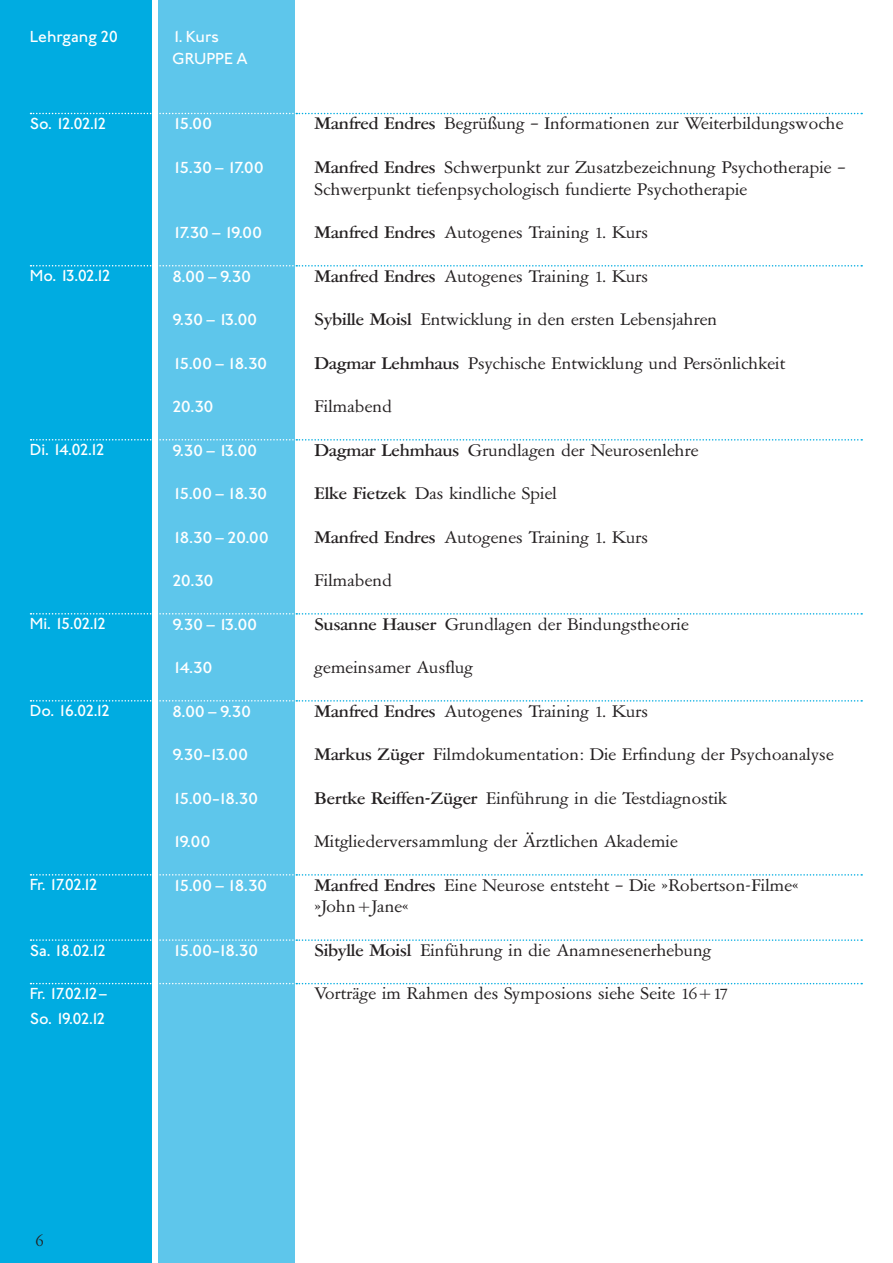
<style>
.page{position:relative;width:893px;height:1263px;background:#fff}
.page>*{position:absolute;margin:0;border:0;box-sizing:border-box;transform-origin:0 0}
.t1{font:16.5px/21.8px "Garamont Amsterdam BQ";color:#231f20;scale:1.09 1}
.t2{font:500 16.5px "Johnston ITC";letter-spacing:-.055em;color:#fff;scale:1.09 1}
.t3{font:500 16.5px "Johnston ITC";letter-spacing:-.055em;color:#fff}
.t4{font:500 16.5px/25px "Johnston ITC";letter-spacing:-.125em;color:#fff}
.t5{font:500 16.5px/21.8px "Johnston ITC";color:#fff}
.t6{font:500 16.5px "Johnston ITC";letter-spacing:-.005em;color:#fff}
.t7{font:16.5px "Garamont Amsterdam BQ";color:#231f20}
.s1{font-weight:500}
</style>
<div class="page">
<div style="left:0;top:0;width:152px;height:1263px;background:#00ace1"></div>
<div style="left:158px;top:0;width:136px;height:1263px;background:#5ec6eb"></div>
<svg style="left:31px;top:113px;width:831px;height:1px"></svg>
<svg style="left:31px;top:265px;width:831px;height:2px"></svg>
<svg style="left:31px;top:439px;width:831px;height:2px"></svg>
<svg style="left:31px;top:613px;width:831px;height:2px"></svg>
<svg style="left:31px;top:700px;width:831px;height:2px"></svg>
<svg style="left:31px;top:874px;width:831px;height:2px"></svg>
<svg style="left:31px;top:939px;width:831px;height:2px"></svg>
<svg style="left:31px;top:983px;width:831px;height:1px"></svg>
<p class="t6" style="left:30px;top:27px;width:90px">Lehrgang 20</p>
<p class="t5" style="left:172px;top:26px;width:77px">1. Kurs<br>GRUPPE A</p>
<p class="t3" style="left:30px;top:114px;width:79px">So. 12.02.12</p>
<p class="t2" style="left:172px;top:114px;width:38px">15.00</p>
<p class="t1" style="left:315px;top:113px;width:487px"><span class="s1">Manfred Endres</span> Begrüßung – Informationen zur Weiterbildungswoche</p>
<p class="t2" style="left:172px;top:158px;width:86px">15.30 – 17.00</p>
<p class="t1" style="left:315px;top:157px;width:489px"><span class="s1">Manfred Endres</span> Schwerpunkt zur Zusatzbezeichnung Psychotherapie –<br>Schwerpunkt tiefenpsychologisch fundierte Psychotherapie</p>
<p class="t2" style="left:172px;top:223px;width:84px">17.30 – 19.00</p>
<p class="t1" style="left:315px;top:222px;width:308px"><span class="s1">Manfred Endres</span> Autogenes Training 1. Kurs</p>
<p class="t2" style="left:172px;top:266px;width:74px">8.00–9.30</p>
<p class="t1" style="left:315px;top:265px;width:308px"><span class="s1">Manfred Endres</span> Autogenes Training 1. Kurs</p>
<p class="t2" style="left:172px;top:310px;width:80px">9.30–13.00</p>
<p class="t1" style="left:315px;top:309px;width:371px"><span class="s1">Sybille Moisl</span> Entwicklung in den ersten Lebensjahren</p>
<p class="t2" style="left:172px;top:353px;width:89px">15.00–18.30</p>
<p class="t1" style="left:315px;top:352px;width:433px"><span class="s1">Dagmar Lehmhaus</span> Psychische Entwicklung und Persönlichkeit</p>
<p class="t2" style="left:172px;top:397px;width:40px">20.30</p>
<p class="t1" style="left:315px;top:396px;width:73px">Filmabend</p>
<p class="t2" style="left:172px;top:440px;width:80px">9.30–13.00</p>
<p class="t1" style="left:315px;top:439px;width:354px"><span class="s1">Dagmar Lehmhaus</span> Grundlagen der Neurosenlehre</p>
<p class="t2" style="left:172px;top:484px;width:89px">15.00–18.30</p>
<p class="t1" style="left:315px;top:483px;width:224px"><span class="s1">Elke Fietzek</span> Das kindliche Spiel</p>
<p class="t2" style="left:172px;top:527px;width:90px">18.30–20.00</p>
<p class="t1" style="left:315px;top:526px;width:308px"><span class="s1">Manfred Endres</span> Autogenes Training 1. Kurs</p>
<p class="t2" style="left:172px;top:571px;width:40px">20.30</p>
<p class="t1" style="left:315px;top:570px;width:73px">Filmabend</p>
<p class="t2" style="left:172px;top:614px;width:80px">9.30–13.00</p>
<p class="t1" style="left:315px;top:613px;width:345px"><span class="s1">Susanne Hauser</span> Grundlagen der Bindungstheorie</p>
<p class="t2" style="left:172px;top:658px;width:39px">14.30</p>
<p class="t1" style="left:315px;top:657px;width:147px">gemeinsamer Ausflug</p>
<p class="t2" style="left:172px;top:701px;width:74px">8.00–9.30</p>
<p class="t1" style="left:315px;top:700px;width:308px"><span class="s1">Manfred Endres</span> Autogenes Training 1. Kurs</p>
<p class="t2" style="left:172px;top:745px;width:71px">9.30-13.00</p>
<p class="t1" style="left:315px;top:744px;width:478px"><span class="s1">Markus Züger</span> Filmdokumentation: Die Erfindung der Psychoanalyse</p>
<p class="t2" style="left:172px;top:788px;width:81px">15.00-18.30</p>
<p class="t1" style="left:315px;top:787px;width:380px"><span class="s1">Bertke Reiffen-Züger</span> Einführung in die Testdiagnostik</p>
<p class="t2" style="left:172px;top:832px;width:37px">19.00</p>
<p class="t1" style="left:315px;top:831px;width:335px">Mitgliederversammlung der Ärztlichen Akademie</p>
<p class="t2" style="left:172px;top:875px;width:89px">15.00–18.30</p>
<p class="t1" style="left:315px;top:874px;width:446px"><span class="s1">Manfred Endres</span> Eine Neurose entsteht – Die »Robertson-Filme« »John+Jane«</p>
<p class="t2" style="left:172px;top:940px;width:81px">15.00-18.30</p>
<p class="t1" style="left:315px;top:940px;width:366px"><span class="s1">Sibylle Moisl</span> Einführung in die Anamnesenerhebung</p>
<p class="t1" style="left:315px;top:983px;width:381px">Vorträge im Rahmen des Symposions siehe Seite 16+17</p>
<p class="t3" style="left:30px;top:266px;width:83px">Mo. 13.02.12</p>
<p class="t3" style="left:30px;top:440px;width:77px">Di. 14.02.12</p>
<p class="t3" style="left:30px;top:614px;width:78px">Mi. 15.02.12</p>
<p class="t3" style="left:30px;top:701px;width:82px">Do. 16.02.12</p>
<p class="t3" style="left:30px;top:875px;width:70px">Fr. 17.02.12</p>
<p class="t3" style="left:30px;top:940px;width:78px">Sa. 18.02.12</p>
<p class="t4" style="left:30px;top:981px;width:80px">Fr. 17.02.12–<br>So. 19.02.12</p>
<p class="t7" style="left:36px;top:1230px;width:9px">6</p>
</div>
